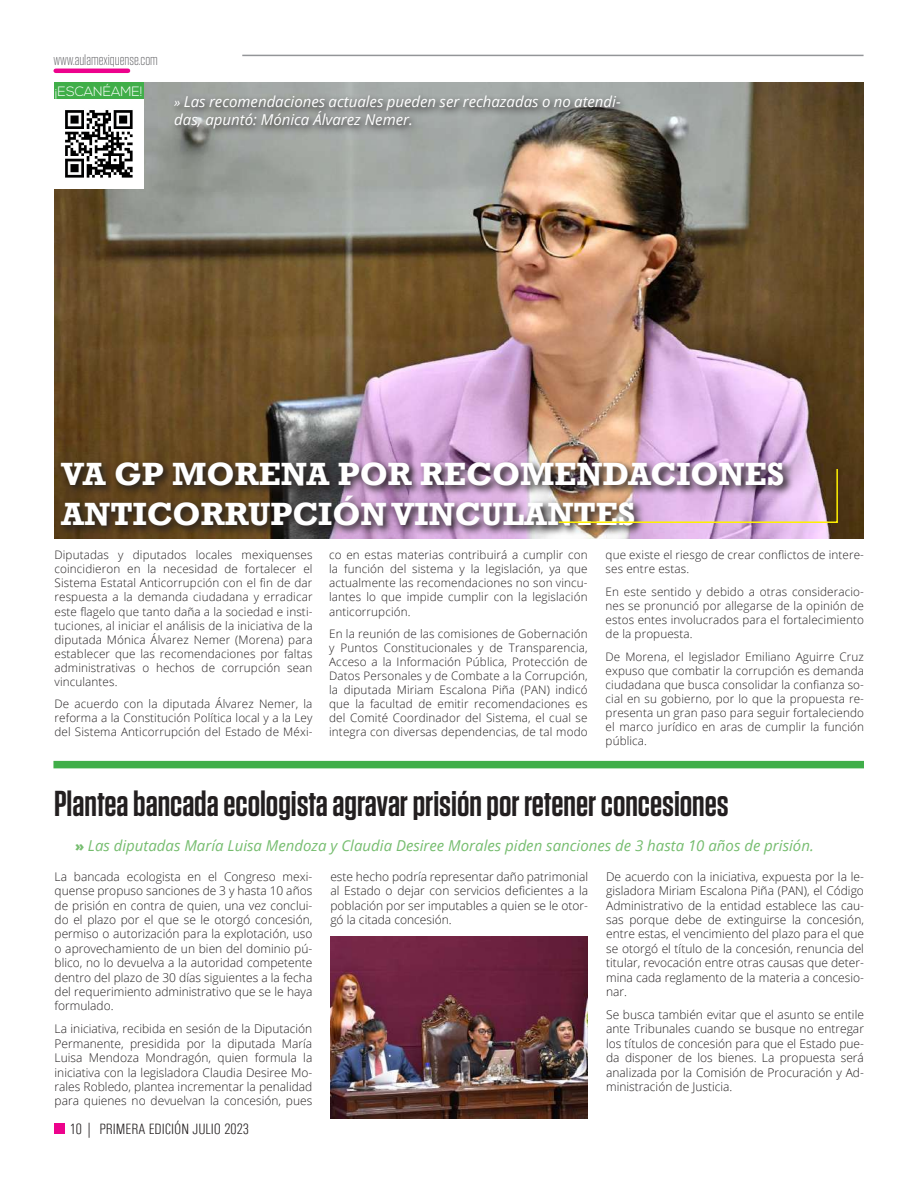
<style>
.page{position:relative;width:918px;height:1188px;background:#fff}
.page>*{position:absolute;margin:0;border:0;box-sizing:border-box;transform-origin:0 0}
.t1{font:600 36px "Tungsten";color:#231f20}
.t2{font:700 33px/39.6px "Rockwell";color:#fff}
.t3{font:italic 15px "Open Sans";color:#76bd6f}
.t4{font:italic 15px/18px "Open Sans";color:#fff}
.t5{font:300 condensed 15px "Univers";color:#231f20}
.t6{font:300 15px "Tungsten";color:#636366}
.t7{font:300 13.5px "Nexa";color:#fff}
.t8{font:300 12px/14.4px "Open Sans";color:#231f20;text-align:justify}
.t9{font:300 11.7px/14.1px "Open Sans";letter-spacing:.01em;color:#231f20;text-align:justify}
.s1{font-size:13.5px}
.s2{font-weight:800;font-style:normal;font-size:13.5px}
</style>
<div class="page">
<hr style="left:56px;top:69px;width:72px;height:4px;background:#ed028c">
<hr style="left:242px;top:55px;width:622px;height:1px;background:#939598">
<div style="left:54px;top:1123px;width:11px;height:11px;background:#ed028c"></div>
<img style="left:54px;top:83px;width:810px;height:456px">
<svg style="left:58px;top:459px;width:736px;height:77px;background:#745d61"></svg>
<img style="left:557px;top:467px;width:282px;height:57px">
<svg style="left:171px;top:92px;width:458px;height:46px;background:#8c8f8c"></svg>
<div style="left:53px;top:761px;width:811px;height:7px;background:#40ae49"></div>
<img style="left:330px;top:936px;width:257px;height:183px">
<img style="left:54px;top:99px;width:89px;height:89px">
<div style="left:54px;top:83px;width:89px;height:16px;background:#40ae49"></div>
<p class="t6" style="left:54px;top:53px;width:106px">www.aulamexiquense.com</p>
<p class="t7" style="left:55px;top:84px;width:89px">¡ESCANÉAME!</p>
<p class="t4" style="left:174px;top:92px;width:448px"><span class="s1">»</span> Las recomendaciones actuales pueden ser rechazadas o no atendi&shy;das, apuntó: Mónica Álvarez Nemer.</p>
<h2 class="t2" style="left:61px;top:454px;width:725px">VA GP MORENA POR RECOMENDACIONES<br>ANTICORRUPCIÓN VINCULANTES</h2>
<p class="t9" style="left:55px;top:548px;width:260px">Diputadas y diputados locales mexiquenses coincidieron en la necesidad de fortalecer el Sistema Estatal Anticorrupción con el fin de dar respuesta a la demanda ciudadana y erradicar este flagelo que tanto daña a la sociedad e insti&shy;tuciones, al iniciar el análisis de la iniciativa de la diputada Mónica Álvarez Nemer (Morena) para establecer que las recomendaciones por faltas administrativas o hechos de corrupción sean vinculantes.</p>
<p class="t9" style="left:55px;top:697px;width:260px">De acuerdo con la diputada Álvarez Nemer, la reforma a la Constitución Política local y a la Ley del Sistema Anticorrupción del Estado de Méxi-</p>
<p class="t9" style="left:329px;top:548px;width:260px">co en estas materias contribuirá a cumplir con la función del sistema y la legislación, ya que actualmente las recomendaciones no son vincu&shy;lantes lo que impide cumplir con la legislación anticorrupción.</p>
<p class="t9" style="left:329px;top:626px;width:260px">En la reunión de las comisiones de Gobernación y Puntos Constitucionales y de Transparencia, Acceso a la Información Pública, Protección de Datos Personales y de Combate a la Corrupción, la diputada Miriam Escalona Piña (PAN) indicó que la facultad de emitir recomendaciones es del Comité Coordinador del Sistema, el cual se integra con diversas dependencias, de tal modo</p>
<p class="t9" style="left:606px;top:548px;width:260px">que existe el riesgo de crear conflictos de intere&shy;ses entre estas.</p>
<p class="t9" style="left:606px;top:584px;width:260px">En este sentido y debido a otras consideracio&shy;nes se pronunció por allegarse de la opinión de estos entes involucrados para el fortalecimiento de la propuesta.</p>
<p class="t9" style="left:606px;top:649px;width:260px">De Morena, el legislador Emiliano Aguirre Cruz expuso que combatir la corrupción es demanda ciudadana que busca consolidar la confianza so&shy;cial en su gobierno, por lo que la propuesta re&shy;presenta un gran paso para seguir fortaleciendo el marco jurídico en aras de cumplir la función pública.</p>
<h1 class="t1" style="left:54px;top:785px;width:676px">Plantea bancada ecologista agravar prisión por retener concesiones</h1>
<p class="t3" style="left:75px;top:835px;width:740px"><span class="s2">»</span> Las diputadas María Luisa Mendoza y Claudia Desiree Morales piden sanciones de 3 hasta 10 años de prisión.</p>
<p class="t8" style="left:55px;top:869px;width:259px">La bancada ecologista en el Congreso mexi&shy;quense propuso sanciones de 3 y hasta 10 años de prisión en contra de quien, una vez conclui&shy;do el plazo por el que se le otorgó concesión, permiso o autorización para la explotación, uso o aprovechamiento de un bien del dominio pú&shy;blico, no lo devuelva a la autoridad competente dentro del plazo de 30 días siguientes a la fecha del requerimiento administrativo que se le haya formulado.</p>
<p class="t8" style="left:55px;top:1021px;width:259px">La iniciativa, recibida en sesión de la Diputación Permanente, presidida por la diputada María Luisa Mendoza Mondragón, quien formula la iniciativa con la legisladora Claudia Desiree Mo&shy;rales Robledo, plantea incrementar la penalidad para quienes no devuelvan la concesión, pues</p>
<p class="t5" style="left:70px;top:1120px;width:181px">10 | PRIMERA EDICIÓN JULIO 2023</p>
<p class="t8" style="left:330px;top:869px;width:259px">este hecho podría representar daño patrimonial al Estado o dejar con servicios deficientes a la población por ser imputables a quien se le otor&shy;gó la citada concesión.</p>
<p class="t8" style="left:606px;top:869px;width:259px">De acuerdo con la iniciativa, expuesta por la le&shy;gisladora Miriam Escalona Piña (PAN), el Código Administrativo de la entidad establece las cau&shy;sas porque debe de extinguirse la concesión, entre estas, el vencimiento del plazo para el que se otorgó el título de la concesión, renuncia del titular, revocación entre otras causas que deter&shy;mina cada reglamento de la materia a concesio&shy;nar.</p>
<p class="t8" style="left:606px;top:1007px;width:259px">Se busca también evitar que el asunto se entile ante Tribunales cuando se busque no entregar los títulos de concesión para que el Estado pue&shy;da disponer de los bienes. La propuesta será analizada por la Comisión de Procuración y Ad&shy;ministración de Justicia.</p>
</div>
